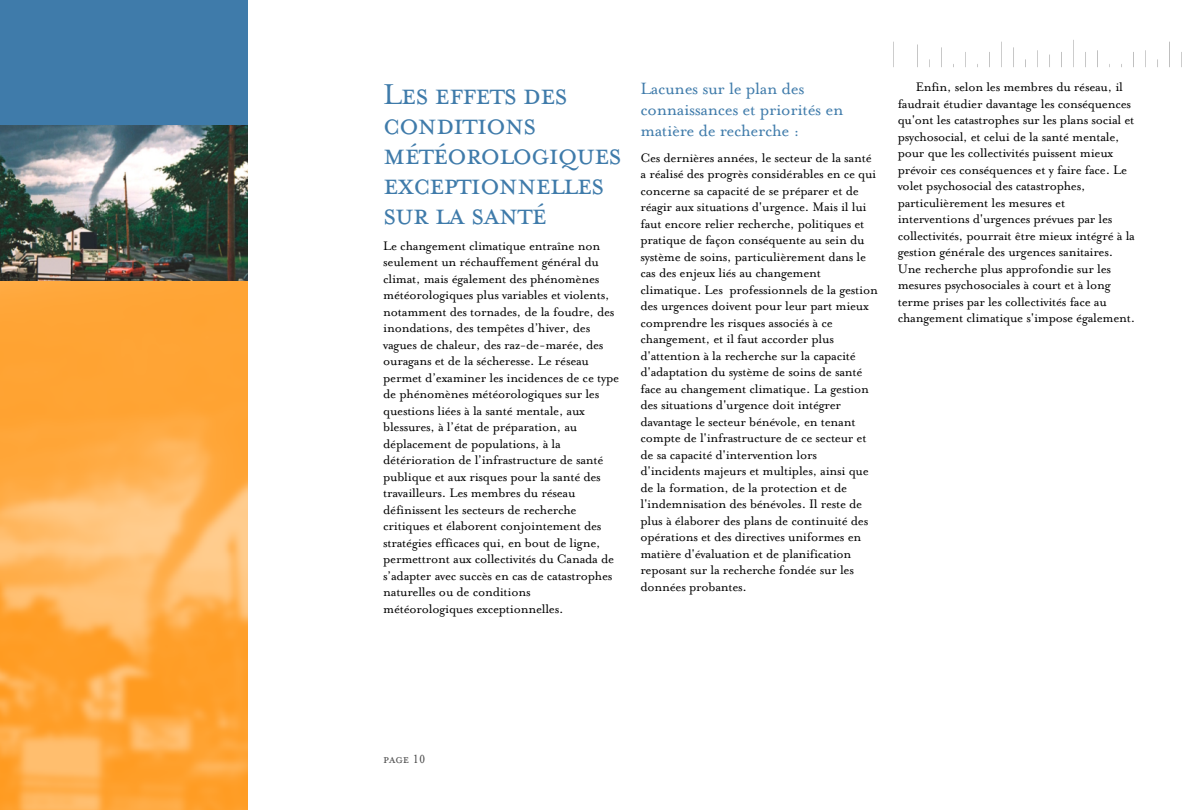
<style>
.page{position:relative;width:1188px;height:810px;background:#fff}
.page>*{position:absolute;margin:0;border:0;box-sizing:border-box;transform-origin:0 0}
.t1{font:33px/30px "Mrs Eaves Small Caps";letter-spacing:-.04em;color:#3f7baa}
.t2{font:18.75px/21px "Mrs Eaves Roman";letter-spacing:-.02em;color:#3f7baa}
.t3{font:14.25px/16.5px "Mrs Eaves Roman";letter-spacing:-.02em;color:#000}
.t4{font:13.5px "Mrs Eaves Fractions";letter-spacing:-.01em;color:#4d4d4d}
</style>
<div class="page">
<img style="left:0;top:280px;width:248px;height:530px">
<div style="left:0;top:0;width:248px;height:126px;background:#3f7baa"></div>
<img style="left:0;top:126px;width:248px;height:154px">
<img style="left:893px;top:40px;width:289px;height:27px">
<h1 class="t1" style="left:383px;top:78px;width:240px">Les effets des conditions météorologiques exceptionnelles sur la santé</h1>
<p class="t3" style="left:383px;top:237px;width:237px">Le changement climatique entraîne non seulement un réchauffement général du climat, mais également des phénomènes météorologiques plus variables et violents, notamment des tornades, de la foudre, des inondations, des tempêtes d’hiver, des vagues de chaleur, des raz-de-marée, des ouragans et de la sécheresse. Le réseau permet d’examiner les incidences de ce type de phénomènes météorologiques sur les questions liées à la santé mentale, aux blessures, à l’état de préparation, au déplacement de populations, à la détérioration de l’infrastructure de santé publique et aux risques pour la santé des travailleurs. Les membres du réseau définissent les secteurs de recherche critiques et élaborent conjointement des stratégies efficaces qui, en bout de ligne, permettront aux collectivités du Canada de s’adapter avec succès en cas de catastrophes naturelles ou de conditions météorologiques exceptionnelles.</p>
<h2 class="t2" style="left:640px;top:77px;width:204px">Lacunes sur le plan des connaissances et priorités en matière de recherche :</h2>
<p class="t3" style="left:640px;top:149px;width:239px">Ces dernières années, le secteur de la santé a réalisé des progrès considérables en ce qui concerne sa capacité de se préparer et de réagir aux situations d'urgence. Mais il lui faut encore relier recherche, politiques et pratique de façon conséquente au sein du système de soins, particulièrement dans le cas des enjeux liés au changement climatique. Les professionnels de la gestion des urgences doivent pour leur part mieux comprendre les risques associés à ce changement, et il faut accorder plus d'attention à la recherche sur la capacité d'adaptation du système de soins de santé face au changement climatique. La gestion des situations d'urgence doit intégrer davantage le secteur bénévole, en tenant compte de l'infrastructure de ce secteur et de sa capacité d'intervention lors d'incidents majeurs et multiples, ainsi que de la formation, de la protection et de l'indemnisation des bénévoles. Il reste de plus à élaborer des plans de continuité des opérations et des directives uniformes en matière d'évaluation et de planification reposant sur la recherche fondée sur les données probantes.</p>
<p class="t3" style="left:898px;top:78px;width:239px;text-indent:18px">Enfin, selon les membres du réseau, il faudrait étudier davantage les conséquences qu'ont les catastrophes sur les plans social et psychosocial, et celui de la santé mentale, pour que les collectivités puissent mieux prévoir ces conséquences et y faire face. Le volet psychosocial des catastrophes, particulièrement les mesures et interventions d'urgences prévues par les collectivités, pourrait être mieux intégré à la gestion générale des urgences sanitaires.<br>Une recherche plus approfondie sur les mesures psychosociales à court et à long terme prises par les collectivités face au changement climatique s'impose également.</p>
<p class="t4" style="left:383px;top:750px;width:44px">page 10</p>
</div>
